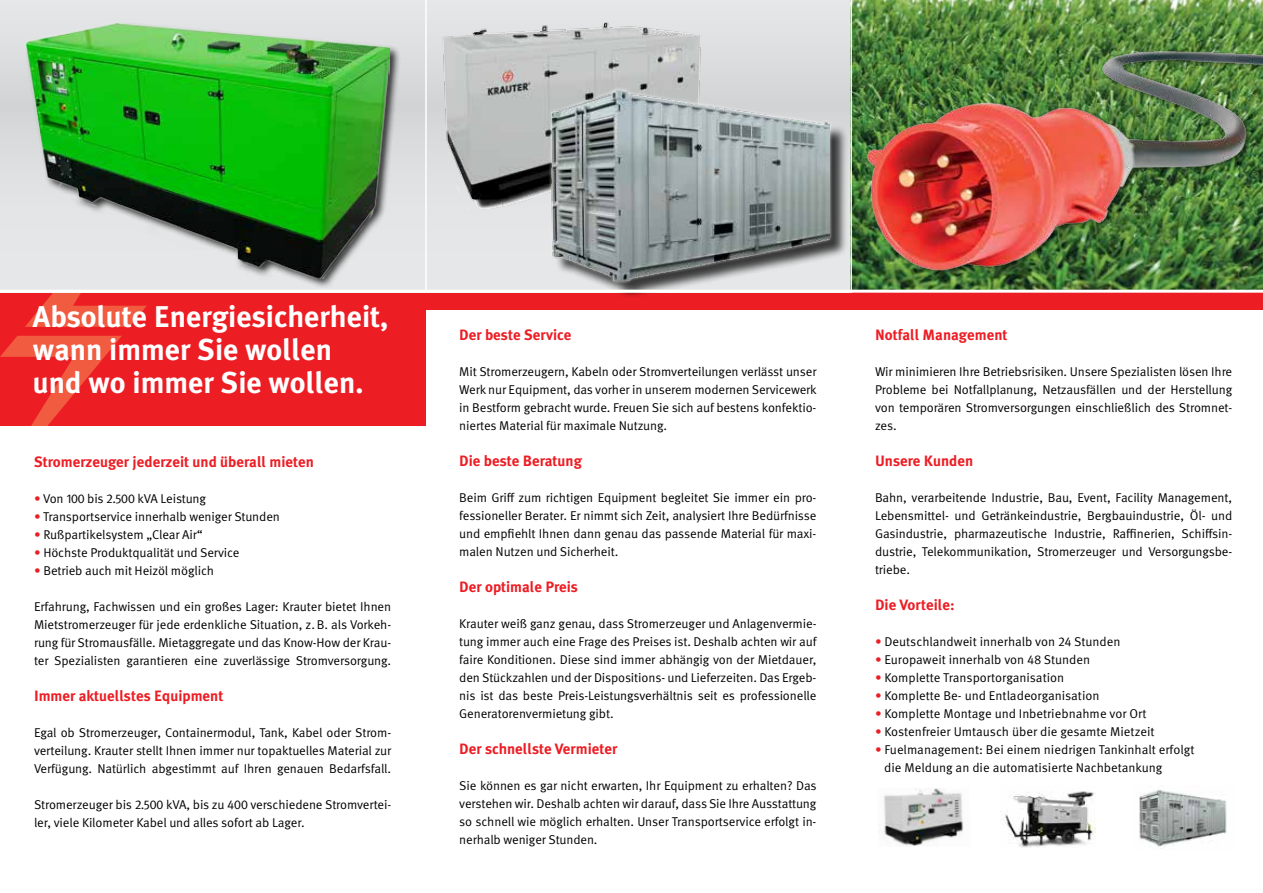
<style>
.page{position:relative;width:1263px;height:893px;background:#fff}
.page>*{position:absolute;margin:0;border:0;box-sizing:border-box;transform-origin:0 0}
.t1{font:700 30px/33px "Meta Plus";color:#fff}
.t2{font:700 15px "Meta Plus";color:#ed1d24}
.t3{font:12.75px/18px "Meta OT Norm";letter-spacing:-.01em;color:#000;text-align:justify}
.s1{color:#ed1d24}
</style>
<div class="page">
<div style="left:421px;top:293px;width:842px;height:17px;background:#ed1d24"></div>
<div style="left:0;top:292px;width:426px;height:134px;background:#ed1d24"></div>
<svg style="left:0;top:293px;width:147px;height:133px"></svg>
<div style="left:0;top:0;width:850px;height:292px;background:linear-gradient(to bottom,#dadbdc,#e4e5e6)"></div>
<img style="left:852px;top:0;width:411px;height:290px">
<img style="left:440px;top:22px;width:265px;height:187px">
<div style="left:24px;top:22px;width:377px;height:267px;background:#000;opacity:.85"></div>
<div style="left:24px;top:21px;width:369px;height:261px;background:#fff;opacity:.3"></div>
<img style="left:27px;top:24px;width:363px;height:255px">
<div style="left:553px;top:93px;width:295px;height:206px;background:#000;opacity:.75"></div>
<div style="left:547px;top:87px;width:285px;height:197px;background:#fff;opacity:.75"></div>
<img style="left:531px;top:89px;width:298px;height:192px">
<img style="left:1003px;top:791px;width:93px;height:56px">
<img style="left:1139px;top:789px;width:88px;height:60px">
<img style="left:883px;top:788px;width:80px;height:58px">
<img style="left:860px;top:35px;width:403px;height:238px">
<hr style="left:425px;top:0;width:2px;height:291px;background:#fff">
<hr style="left:0;top:290px;width:1263px;height:3px;background:#fff">
<h1 class="t1" style="left:33px;top:300px;width:357px">Absolute Energiesicherheit, wann immer Sie wollen und wo immer Sie wollen.</h1>
<p class="t2" style="left:34px;top:453px;width:281px">Stromerzeuger jederzeit und überall mieten</p>
<p class="t3" style="left:34px;top:489px;width:174px"><span class="s1">•</span> Von 100 bis 2.500 kVA Leistung</p>
<p class="t3" style="left:34px;top:507px;width:247px"><span class="s1">•</span> Transportservice innerhalb weniger Stunden</p>
<p class="t3" style="left:34px;top:525px;width:170px"><span class="s1">•</span> Rußpartikelsystem „Clear Air“</p>
<p class="t3" style="left:34px;top:543px;width:207px"><span class="s1">•</span> Höchste Produktqualität und Service</p>
<p class="t3" style="left:34px;top:561px;width:182px"><span class="s1">•</span> Betrieb auch mit Heizöl möglich</p>
<p class="t3" style="left:34px;top:597px;width:359px">Erfahrung, Fachwissen und ein großes Lager: Krauter bietet Ihnen Mietstromerzeuger für jede erdenkliche Situation, z. B. als Vorkeh&shy;rung für Stromausfälle. Mietaggregate und das Know-How der Krau&shy;ter Spezialisten garantieren eine zuverlässige Stromversorgung.</p>
<p class="t2" style="left:34px;top:687px;width:191px">Immer aktuellstes Equipment</p>
<p class="t3" style="left:34px;top:723px;width:359px">Egal ob Stromerzeuger, Containermodul, Tank, Kabel oder Strom&shy;verteilung. Krauter stellt Ihnen immer nur topaktuelles Material zur Verfügung. Natürlich abgestimmt auf Ihren genauen Bedarfsfall.</p>
<p class="t3" style="left:34px;top:795px;width:359px">Stromerzeuger bis 2.500 kVA, bis zu 400 verschiedene Stromvertei&shy;ler, viele Kilometer Kabel und alles sofort ab Lager.</p>
<p class="t2" style="left:459px;top:326px;width:114px">Der beste Service</p>
<p class="t3" style="left:459px;top:363px;width:359px">Mit Stromerzeugern, Kabeln oder Stromverteilungen verlässt unser Werk nur Equipment, das vorher in unserem modernen Servicewerk in Bestform gebracht wurde. Freuen Sie sich auf bestens konfektio&shy;niertes Material für maximale Nutzung.</p>
<p class="t2" style="left:459px;top:452px;width:124px">Die beste Beratung</p>
<p class="t3" style="left:459px;top:489px;width:359px">Beim Griff zum richtigen Equipment begleitet Sie immer ein pro&shy;fessioneller Berater. Er nimmt sich Zeit, analysiert Ihre Bedürfnisse und empfiehlt Ihnen dann genau das passende Material für maxi&shy;malen Nutzen und Sicherheit.</p>
<p class="t2" style="left:459px;top:578px;width:120px">Der optimale Preis</p>
<p class="t3" style="left:459px;top:615px;width:359px">Krauter weiß ganz genau, dass Stromerzeuger und Anlagenvermie&shy;tung immer auch eine Frage des Preises ist. Deshalb achten wir auf faire Konditionen. Diese sind immer abhängig von der Mietdauer, den Stückzahlen und der Dispositions- und Lieferzeiten. Das Ergeb&shy;nis ist das beste Preis-Leistungsverhältnis seit es professionelle Generatorenvermietung gibt.</p>
<p class="t2" style="left:459px;top:740px;width:160px">Der schnellste Vermieter</p>
<p class="t3" style="left:459px;top:777px;width:359px">Sie können es gar nicht erwarten, Ihr Equipment zu erhalten? Das verstehen wir. Deshalb achten wir darauf, dass Sie Ihre Ausstattung so schnell wie möglich erhalten. Unser Transportservice erfolgt in&shy;nerhalb weniger Stunden.</p>
<p class="t2" style="left:875px;top:326px;width:134px">Notfall Management</p>
<p class="t3" style="left:875px;top:363px;width:359px">Wir minimieren Ihre Betriebsrisiken. Unsere Spezialisten lösen Ihre Probleme bei Notfallplanung, Netzausfällen und der Herstellung von temporären Stromversorgungen einschließlich des Stromnet&shy;zes.</p>
<p class="t2" style="left:875px;top:452px;width:100px">Unsere Kunden</p>
<p class="t3" style="left:875px;top:489px;width:359px">Bahn, verarbeitende Industrie, Bau, Event, Facility Management, Lebensmittel- und Getränkeindustrie, Bergbauindustrie, Öl- und Gasindustrie, pharmazeutische Industrie, Raffinerien, Schiffsin&shy;dustrie, Telekommunikation, Stromerzeuger und Versorgungsbe&shy;triebe.</p>
<p class="t2" style="left:875px;top:596px;width:81px">Die Vorteile:</p>
<p class="t3" style="left:875px;top:633px;width:247px"><span class="s1">•</span> Deutschlandweit innerhalb von 24 Stunden</p>
<p class="t3" style="left:875px;top:651px;width:217px"><span class="s1">•</span> Europaweit innerhalb von 48 Stunden</p>
<p class="t3" style="left:875px;top:669px;width:191px"><span class="s1">•</span> Komplette Transportorganisation</p>
<p class="t3" style="left:875px;top:687px;width:226px"><span class="s1">•</span> Komplette Be- und Entladeorganisation</p>
<p class="t3" style="left:875px;top:705px;width:273px"><span class="s1">•</span> Komplette Montage und Inbetriebnahme vor Ort</p>
<p class="t3" style="left:875px;top:723px;width:281px"><span class="s1">•</span> Kostenfreier Umtausch über die gesamte Mietzeit</p>
<p class="t3" style="left:884px;top:741px;width:312px;text-indent:-9px"><span class="s1">•</span> Fuelmanagement: Bei einem niedrigen Tankinhalt erfolgt die Meldung an die automatisierte Nachbetankung</p>
</div>
